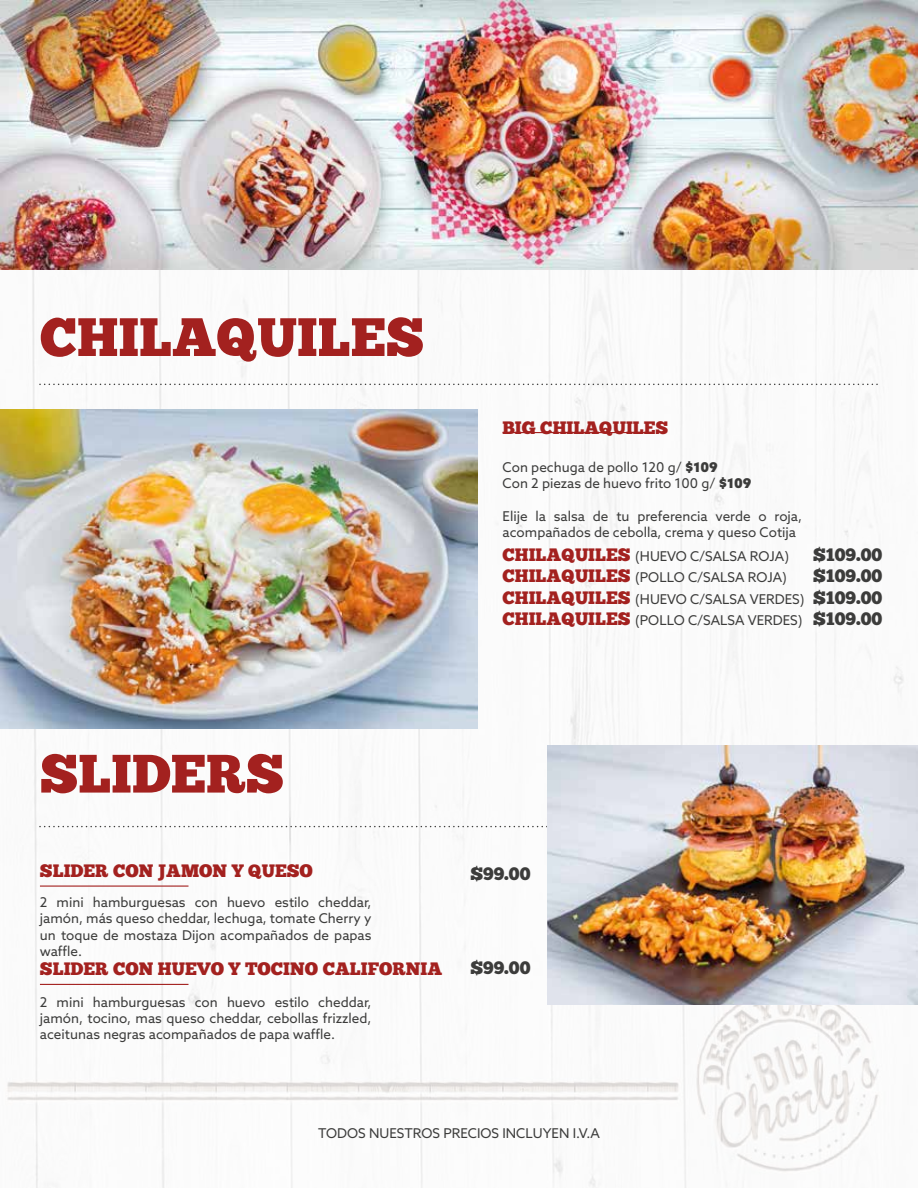
<style>
.page{position:relative;width:918px;height:1188px;background:#fff}
.page>*{position:absolute;margin:0;border:0;box-sizing:border-box;transform-origin:0 0}
.t1{font:54px "Chunk Five";color:#a3211f}
.t2{font:18px "Chunk Five";color:#a3211f}
.t3{font:18px/21.6px "Chunk Five";color:#3c3c3b;text-align:justify}
.t4{font:13.5px/16.2px "Azo Sans";color:#3c3c3b}
.s1{font-weight:900}
.s2{font-family:"Chunk Five";font-size:18px;color:#a3211f}
</style>
<div class="page">
<img style="left:0;top:269px;width:918px;height:919px">
<svg style="left:40px;top:826px;width:507px;height:1px"></svg>
<svg style="left:40px;top:384px;width:838px;height:1px"></svg>
<img style="left:0;top:410px;width:478px;height:318px">
<img style="left:547px;top:745px;width:371px;height:260px">
<hr style="left:40px;top:886px;width:149px;height:1px;background:#a3211f">
<hr style="left:503px;top:432px;width:148px;height:1px;background:#a3211f">
<hr style="left:40px;top:984px;width:149px;height:1px;background:#a3211f">
<img style="left:0;top:0;width:918px;height:269px">
<h1 class="t1" style="left:40px;top:305px;width:386px">CHILAQUILES</h1>
<h1 class="t1" style="left:40px;top:742px;width:246px">SLIDERS</h1>
<h2 class="t2" style="left:503px;top:417px;width:167px">BIG CHILAQUILES</h2>
<p class="t4" style="left:503px;top:459px;width:251px">Con pechuga de pollo 120 g/ <span class="s1">$109<br></span>Con 2 piezas de huevo frito 100 g/ <span class="s1">$109</span></p>
<p class="t4" style="left:503px;top:508px;width:301px">Elije la salsa de tu preferencia verde o roja, acompañados de cebolla, crema y queso Cotija</p>
<p class="t4" style="left:503px;top:545px;width:303px;line-height:21.6px"><span class="s2">CHILAQUILES</span> (HUEVO C/SALSA ROJA)<br><span class="s2">CHILAQUILES</span> (POLLO C/SALSA ROJA)<br><span class="s2">CHILAQUILES</span> (HUEVO C/SALSA VERDES)<br><span class="s2">CHILAQUILES</span> (POLLO C/SALSA VERDES)</p>
<h2 class="t3" style="left:813px;top:544px;width:71px">$109.00 $109.00 $109.00 $109.00</h2>
<h2 class="t2" style="left:40px;top:860px;width:275px">SLIDER CON JAMON Y QUESO</h2>
<h2 class="t3" style="left:470px;top:862px;width:62px">$99.00</h2>
<p class="t4" style="left:40px;top:894px;width:333px;text-align:justify">2 mini hamburguesas con huevo estilo cheddar, jamón, más queso cheddar, lechuga, tomate Cherry y un toque de mostaza Dijon acompañados de papas waffle.</p>
<h2 class="t2" style="left:40px;top:958px;width:404px">SLIDER CON HUEVO Y TOCINO CALIFORNIA</h2>
<h2 class="t3" style="left:470px;top:957px;width:62px">$99.00</h2>
<p class="t4" style="left:40px;top:994px;width:333px;text-align:justify">2 mini hamburguesas con huevo estilo cheddar, jamón, tocino, mas queso cheddar, cebollas frizzled, aceitunas negras acompañados de papa waffle.</p>
<p class="t4" style="left:318px;top:1125px;width:283px">TODOS NUESTROS PRECIOS INCLUYEN I.V.A</p>
</div>
